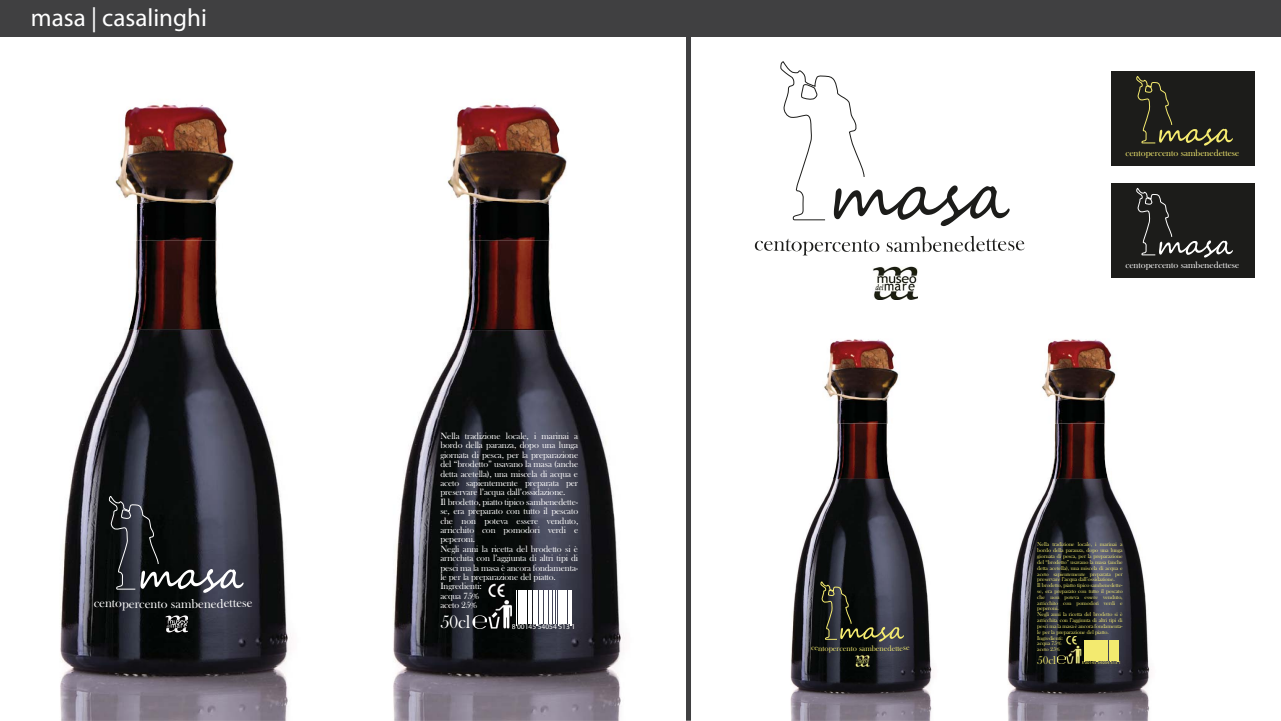
<style>
.page{position:relative;width:1281px;height:721px;background:#fff}
.page>*{position:absolute;margin:0;border:0;box-sizing:border-box;transform-origin:0 0}
.t1{font:900 25px "Avenir";color:#fff}
.t2{font:18.8px "Bask Old Face";color:#fff}
.t3{font:13.1px "Bask Old Face";color:#fff}
.t4{font:11.6px "Bask Old Face";color:#f3ea6f}
.t5{font:9.4px/9.4px "Bask Old Face";letter-spacing:-.015em;color:#fff}
.t6{font:9.4px "Bask Old Face";color:#f3ea6f}
.t7{font:8.1px "Bask Old Face";color:#f3ea6f}
.t8{font:7.5px "Myriad Pro";color:#fff}
.t9{font:5.8px/5.8px "Bask Old Face";letter-spacing:-.015em;color:#f3ea6f}
.t10{font:4.6px "Myriad Pro";color:#f3ea6f}
</style>
<div class="page">
<div style="left:686px;top:36px;width:5px;height:684px;background:#404041"></div>
<div style="left:0;top:0;width:1280px;height:36px;background:#404041"></div>
<img style="left:393px;top:327px;width:229px;height:393px">
<img style="left:472px;top:615px;width:15px;height:13px">
<img style="left:790px;top:477px;width:142px;height:243px">
<img style="left:1007px;top:472px;width:143px;height:248px">
<svg style="left:1083px;top:639px;width:36px;height:22px"></svg>
<svg style="left:1056px;top:655px;width:9px;height:8px"></svg>
<img style="left:60px;top:327px;width:229px;height:393px">
<svg style="left:108px;top:495px;width:135px;height:97px;background:#33353c"></svg>
<hr style="left:570px;top:590px;width:1px;height:35px;background:#fff">
<hr style="left:515px;top:590px;width:1px;height:35px;background:#fff">
<hr style="left:516px;top:590px;width:1px;height:35px;background:#fff">
<hr style="left:518px;top:590px;width:1px;height:33px;background:#fff">
<hr style="left:519px;top:590px;width:1px;height:33px;background:#fff">
<hr style="left:520px;top:590px;width:1px;height:33px;background:#fff">
<hr style="left:521px;top:590px;width:1px;height:33px;background:#fff">
<hr style="left:522px;top:590px;width:1px;height:33px;background:#fff">
<hr style="left:523px;top:590px;width:1px;height:33px;background:#fff">
<hr style="left:524px;top:590px;width:1px;height:33px;background:#fff">
<hr style="left:525px;top:590px;width:1px;height:33px;background:#fff">
<hr style="left:534px;top:590px;width:1px;height:33px;background:#fff">
<hr style="left:531px;top:590px;width:1px;height:33px;background:#fff">
<hr style="left:537px;top:590px;width:1px;height:35px;background:#fff">
<hr style="left:536px;top:590px;width:1px;height:35px;background:#fff">
<hr style="left:529px;top:590px;width:1px;height:33px;background:#fff">
<hr style="left:530px;top:590px;width:1px;height:33px;background:#fff">
<hr style="left:532px;top:590px;width:1px;height:33px;background:#fff">
<hr style="left:535px;top:590px;width:1px;height:33px;background:#fff">
<hr style="left:538px;top:590px;width:1px;height:33px;background:#fff">
<hr style="left:542px;top:590px;width:1px;height:33px;background:#fff">
<hr style="left:541px;top:590px;width:1px;height:33px;background:#fff">
<hr style="left:544px;top:590px;width:1px;height:33px;background:#fff">
<hr style="left:546px;top:590px;width:1px;height:33px;background:#fff">
<hr style="left:551px;top:590px;width:1px;height:33px;background:#fff">
<hr style="left:552px;top:590px;width:1px;height:33px;background:#fff">
<hr style="left:554px;top:590px;width:1px;height:33px;background:#fff">
<hr style="left:558px;top:590px;width:1px;height:35px;background:#fff">
<hr style="left:560px;top:590px;width:1px;height:33px;background:#fff">
<hr style="left:561px;top:590px;width:1px;height:33px;background:#fff">
<hr style="left:562px;top:590px;width:1px;height:33px;background:#fff">
<hr style="left:563px;top:590px;width:1px;height:33px;background:#fff">
<hr style="left:564px;top:590px;width:1px;height:33px;background:#fff">
<hr style="left:565px;top:590px;width:1px;height:33px;background:#fff">
<hr style="left:567px;top:590px;width:1px;height:33px;background:#fff">
<hr style="left:568px;top:590px;width:1px;height:33px;background:#fff">
<hr style="left:556px;top:590px;width:1px;height:33px;background:#fff">
<hr style="left:571px;top:590px;width:1px;height:35px;background:#fff">
<hr style="left:526px;top:590px;width:1px;height:33px;background:#fff">
<hr style="left:527px;top:590px;width:1px;height:33px;background:#fff">
<hr style="left:549px;top:590px;width:1px;height:33px;background:#fff">
<hr style="left:547px;top:590px;width:1px;height:33px;background:#fff">
<hr style="left:550px;top:590px;width:1px;height:33px;background:#fff">
<hr style="left:545px;top:590px;width:1px;height:33px;background:#fff">
<hr style="left:540px;top:590px;width:1px;height:33px;background:#fff">
<img style="left:488px;top:599px;width:24px;height:29px">
<img style="left:1066px;top:645px;width:14px;height:18px">
<svg style="left:1066px;top:635px;width:10px;height:8px"></svg>
<img style="left:488px;top:583px;width:16px;height:13px">
<img style="left:129px;top:240px;width:92px;height:89px">
<img style="left:462px;top:240px;width:92px;height:90px">
<img style="left:832px;top:423px;width:58px;height:55px">
<img style="left:1050px;top:423px;width:57px;height:55px">
<img style="left:115px;top:104px;width:119px;height:136px">
<img style="left:137px;top:200px;width:79px;height:40px">
<img style="left:447px;top:104px;width:120px;height:136px">
<img style="left:470px;top:200px;width:80px;height:40px">
<img style="left:1041px;top:339px;width:75px;height:84px">
<img style="left:1055px;top:398px;width:49px;height:25px">
<img style="left:824px;top:339px;width:75px;height:84px">
<img style="left:838px;top:398px;width:49px;height:25px">
<img style="left:165px;top:615px;width:23px;height:17px">
<img style="left:855px;top:655px;width:14px;height:10px">
<svg style="left:780px;top:61px;width:229px;height:165px"></svg>
<svg style="left:754px;top:238px;width:125px;height:17px"></svg>
<svg style="left:886px;top:236px;width:138px;height:16px"></svg>
<img style="left:873px;top:266px;width:44px;height:33px">
<div style="left:1110px;top:71px;width:144px;height:94px;background:#1c1c1a"></div>
<div style="left:1110px;top:183px;width:144px;height:94px;background:#1c1c1a"></div>
<svg style="left:1136px;top:188px;width:96px;height:69px"></svg>
<svg style="left:1136px;top:76px;width:96px;height:69px"></svg>
<svg style="left:811px;top:580px;width:92px;height:70px;background:#2e302e"></svg>
<svg style="left:94px;top:601px;width:5px;height:5px"></svg>
<h1 class="t1" style="left:31px;top:7px;width:177px">masa | casalinghi</h1>
<h3 class="t3" style="left:99px;top:597px;width:37px;rotate:1deg">entope</h3>
<h3 class="t3" style="left:135px;top:598px;width:71px">rcento sambe</h3>
<h3 class="t3" style="left:204px;top:598px;width:50px;rotate:-1deg">nedettese</h3>
<p class="t5" style="left:440px;top:431px;width:139px">Nella tradizione locale, i marinai a bordo della paranza, dopo una lunga giornata di pesca, per la preparazione del “brodetto” usavano la masa (anche detta acetella), una miscela di acqua e aceto sapientemente preparata per preservare l’acqua dall’ossidazione.<br>Il brodetto, piatto tipico sambenedette&shy;se, era preparato con tutto il pescato che non poteva essere venduto, arricchito con pomodori verdi e peperoni.<br>Negli anni la ricetta del brodetto si è arricchita con l’aggiunta di altri tipi di pesci ma la masa è ancora fondamenta&shy;le per la preparazione del piatto.<br>Ingredienti:<br>acqua 75%<br>aceto 25%</p>
<h2 class="t2" style="left:440px;top:615px;width:31px">50cl</h2>
<p class="t8" style="left:511px;top:623px;width:65px">8 00145 54054 513 1</p>
<p class="t7" style="left:814px;top:644px;width:24px;rotate:1deg">entope</p>
<p class="t7" style="left:836px;top:644px;width:45px">rcento sambe</p>
<p class="t7" style="left:879px;top:644px;width:32px;rotate:-1deg">nedettese</p>
<p class="t6" style="left:1129px;top:149px;width:27px;rotate:1deg">entope</p>
<p class="t6" style="left:1154px;top:150px;width:51px">rcento sambe</p>
<p class="t6" style="left:1204px;top:150px;width:36px;rotate:-1deg">nedettese</p>
<p class="t5" style="left:1129px;top:260px;width:27px;rotate:1deg">entope</p>
<p class="t5" style="left:1154px;top:261px;width:51px">rcento sambe</p>
<p class="t5" style="left:1204px;top:261px;width:36px;rotate:-1deg">nedettese</p>
<p class="t9" style="left:1037px;top:541px;width:87px">Nella tradizione locale, i marinai a bordo della paranza, dopo una lunga giornata di pesca, per la preparazione del “brodetto” usavano la masa (anche detta acetella), una miscela di acqua e aceto sapientemente preparata per preservare l’acqua dall’ossidazione.<br>Il brodetto, piatto tipico sambenedette&shy;se, era preparato con tutto il pescato che non poteva essere venduto, arricchito con pomodori verdi e peperoni.<br>Negli anni la ricetta del brodetto si è arricchita con l’aggiunta di altri tipi di pesci ma la masa è ancora fondamenta&shy;le per la preparazione del piatto.<br>Ingredienti:<br>acqua 75%<br>aceto 25%</p>
<p class="t4" style="left:1037px;top:655px;width:20px">50cl</p>
<p class="t10" style="left:1081px;top:660px;width:41px">8 00145 54054 513 1</p>
</div>
